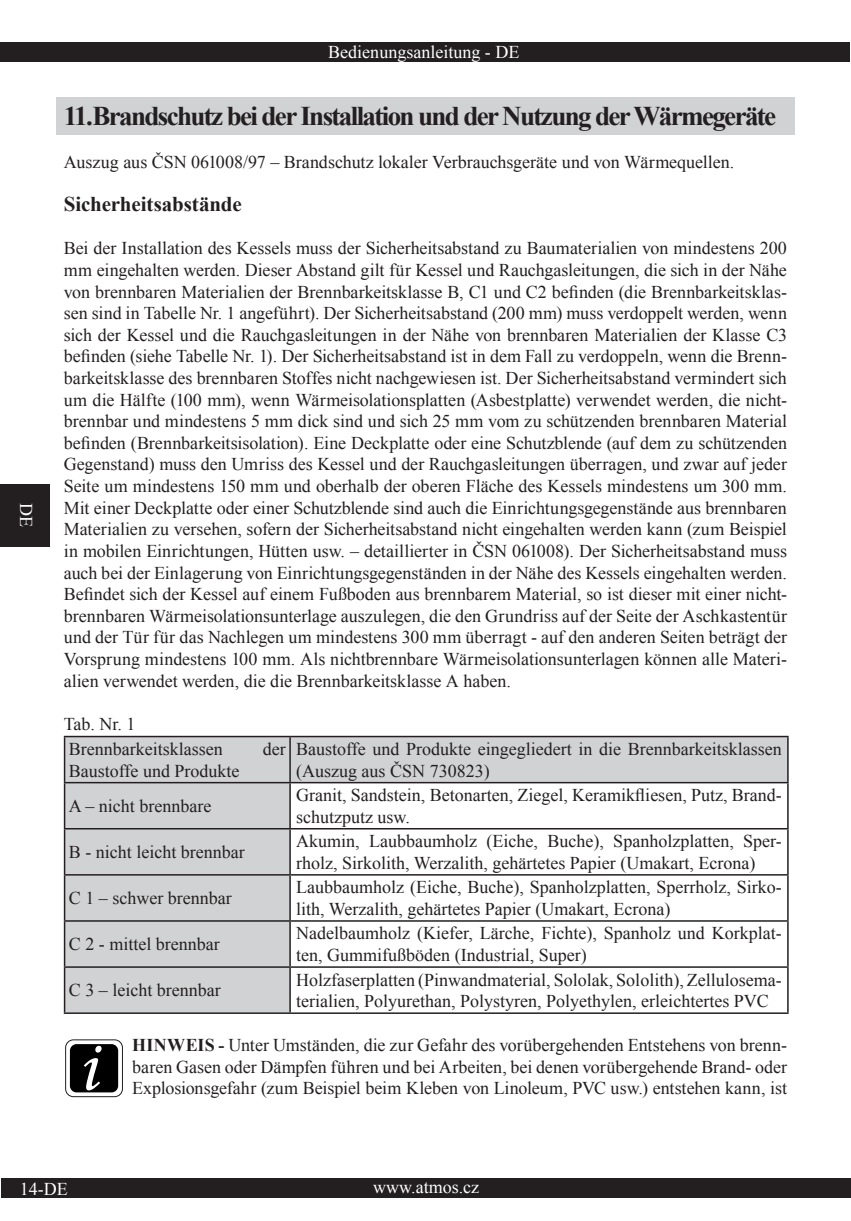
<style>
.page{position:relative;width:851px;height:1221px;background:#fff}
.page>*{position:absolute;margin:0;border:0;box-sizing:border-box;transform-origin:0 0}
.t1{font:700 27px "Times New Roman";letter-spacing:-.06em;color:#231f20}
.t2{font:700 21px "Times New Roman";letter-spacing:-.005em;color:#231f20}
.t3{font:18px/21.6px "Times New Roman";color:#231f20}
.t4{font:18px "Times New Roman";color:#fff}
.s1{font-weight:700}
</style>
<div class="page">
<div style="left:0;top:43px;width:849px;height:19px;background:#231f20"></div>
<div style="left:2px;top:1178px;width:848px;height:20px;background:#231f20"></div>
<div style="left:0;top:484px;width:50px;height:62px;background:#231f20"></div>
<div style="left:57px;top:97px;width:737px;height:37px;background:#d1d2d4"></div>
<svg style="left:65px;top:737px;width:722px;height:275px"></svg>
<hr style="left:64px;top:735px;width:226px;height:2px;background:#231f20">
<hr style="left:64px;top:737px;width:1px;height:44px;background:#231f20">
<hr style="left:290px;top:735px;width:498px;height:2px;background:#231f20">
<hr style="left:289px;top:737px;width:2px;height:44px;background:#231f20">
<hr style="left:787px;top:737px;width:1px;height:44px;background:#231f20">
<hr style="left:64px;top:781px;width:226px;height:2px;background:#231f20">
<hr style="left:64px;top:783px;width:1px;height:45px;background:#231f20">
<hr style="left:290px;top:781px;width:498px;height:2px;background:#231f20">
<hr style="left:289px;top:783px;width:2px;height:45px;background:#231f20">
<hr style="left:787px;top:783px;width:1px;height:45px;background:#231f20">
<hr style="left:64px;top:828px;width:226px;height:1px;background:#231f20">
<hr style="left:64px;top:829px;width:1px;height:45px;background:#231f20">
<hr style="left:290px;top:828px;width:498px;height:1px;background:#231f20">
<hr style="left:289px;top:829px;width:2px;height:45px;background:#231f20">
<hr style="left:787px;top:829px;width:1px;height:45px;background:#231f20">
<hr style="left:64px;top:874px;width:226px;height:1px;background:#231f20">
<hr style="left:64px;top:875px;width:1px;height:45px;background:#231f20">
<hr style="left:290px;top:874px;width:498px;height:1px;background:#231f20">
<hr style="left:289px;top:875px;width:2px;height:45px;background:#231f20">
<hr style="left:787px;top:875px;width:1px;height:45px;background:#231f20">
<hr style="left:64px;top:920px;width:226px;height:1px;background:#231f20">
<hr style="left:64px;top:921px;width:1px;height:45px;background:#231f20">
<hr style="left:290px;top:920px;width:498px;height:1px;background:#231f20">
<hr style="left:289px;top:921px;width:2px;height:45px;background:#231f20">
<hr style="left:787px;top:921px;width:1px;height:45px;background:#231f20">
<hr style="left:64px;top:966px;width:226px;height:1px;background:#231f20">
<hr style="left:64px;top:967px;width:1px;height:45px;background:#231f20">
<hr style="left:290px;top:966px;width:498px;height:1px;background:#231f20">
<hr style="left:289px;top:967px;width:2px;height:45px;background:#231f20">
<hr style="left:787px;top:967px;width:1px;height:45px;background:#231f20">
<hr style="left:64px;top:1012px;width:226px;height:1px;background:#231f20">
<hr style="left:290px;top:1012px;width:498px;height:1px;background:#231f20">
<svg style="left:65px;top:1039px;width:58px;height:58px"></svg>
<p class="t4" style="left:38px;top:503px;width:25px;rotate:90deg">DE</p>
<p class="t4" style="left:328px;top:40px;width:192px">Bedienungsanleitung - DE</p>
<h1 class="t1" style="left:64px;top:97px;width:713px">11. Brandschutz bei der Installation und der Nutzung der Wärmegeräte</h1>
<p class="t3" style="left:64px;top:151px;width:671px">Auszug aus ČSN 061008/97 – Brandschutz lokaler Verbrauchsgeräte und von Wärmequellen.</p>
<p class="t2" style="left:64px;top:189px;width:179px">Sicherheitsabstände</p>
<p class="t3" style="left:64px;top:237px;width:724px;text-align:justify">Bei der Installation des Kessels muss der Sicherheitsabstand zu Baumaterialien von mindestens 200 mm eingehalten werden. Dieser Abstand gilt für Kessel und Rauchgasleitungen, die sich in der Nähe von brennbaren Materialien der Brennbarkeitsklasse B, C1 und C2 befinden (die Brennbarkeitsklas&shy;sen sind in Tabelle Nr. 1 angeführt). Der Sicherheitsabstand (200 mm) muss verdoppelt werden, wenn sich der Kessel und die Rauchgasleitungen in der Nähe von brennbaren Materialien der Klasse C3 befinden (siehe Tabelle Nr. 1). Der Sicherheitsabstand ist in dem Fall zu verdoppeln, wenn die Brenn&shy;barkeitsklasse des brennbaren Stoffes nicht nachgewiesen ist. Der Sicherheitsabstand vermindert sich um die Hälfte (100 mm), wenn Wärmeisolationsplatten (Asbestplatte) verwendet werden, die nicht&shy;brennbar und mindestens 5 mm dick sind und sich 25 mm vom zu schützenden brennbaren Material befinden (Brennbarkeitsisolation). Eine Deckplatte oder eine Schutzblende (auf dem zu schützenden Gegenstand) muss den Umriss des Kessel und der Rauchgasleitungen überragen, und zwar auf jeder Seite um mindestens 150 mm und oberhalb der oberen Fläche des Kessels mindestens um 300 mm.<br>Mit einer Deckplatte oder einer Schutzblende sind auch die Einrichtungsgegenstände aus brennbaren Materialien zu versehen, sofern der Sicherheitsabstand nicht eingehalten werden kann (zum Beispiel in mobilen Einrichtungen, Hütten usw. – detaillierter in ČSN 061008). Der Sicherheitsabstand muss auch bei der Einlagerung von Einrichtungsgegenständen in der Nähe des Kessels eingehalten werden.<br>Befindet sich der Kessel auf einem Fußboden aus brennbarem Material, so ist dieser mit einer nicht&shy;brennbaren Wärmeisolationsunterlage auszulegen, die den Grundriss auf der Seite der Aschkastentür und der Tür für das Nachlegen um mindestens 300 mm überragt - auf den anderen Seiten beträgt der Vorsprung mindestens 100 mm. Als nichtbrennbare Wärmeisolationsunterlagen können alle Materi&shy;alien verwendet werden, die die Brennbarkeitsklasse A haben.</p>
<p class="t3" style="left:64px;top:710px;width:160px;line-height:25.2px">Tab. Nr. 1<br>Brennbarkeitsklassen</p>
<p class="t3" style="left:263px;top:738px;width:24px">der</p>
<p class="t3" style="left:296px;top:738px;width:487px">Baustoffe und Produkte eingegliedert in die Brennbarkeitsklassen (Auszug aus ČSN 730823)</p>
<p class="t3" style="left:69px;top:759px;width:172px">Baustoffe und Produkte</p>
<p class="t3" style="left:69px;top:794px;width:144px">A – nicht brennbare</p>
<p class="t3" style="left:296px;top:784px;width:487px">Granit, Sandstein, Betonarten, Ziegel, Keramikfliesen, Putz, Brand&shy;schutzputz usw.</p>
<p class="t3" style="left:69px;top:840px;width:177px">B - nicht leicht brennbar</p>
<p class="t3" style="left:296px;top:830px;width:487px">Akumin, Laubbaumholz (Eiche, Buche), Spanholzplatten, Sper&shy;rholz, Sirkolith, Werzalith, gehärtetes Papier (Umakart, Ecrona)</p>
<p class="t3" style="left:69px;top:887px;width:164px">C 1 – schwer brennbar</p>
<p class="t3" style="left:296px;top:876px;width:487px">Laubbaumholz (Eiche, Buche), Spanholzplatten, Sperrholz, Sirko&shy;lith, Werzalith, gehärtetes Papier (Umakart, Ecrona)</p>
<p class="t3" style="left:69px;top:933px;width:152px">C 2 - mittel brennbar</p>
<p class="t3" style="left:296px;top:922px;width:487px">Nadelbaumholz (Kiefer, Lärche, Fichte), Spanholz und Korkplat&shy;ten, Gummifußböden (Industrial, Super)</p>
<p class="t3" style="left:69px;top:979px;width:153px">C 3 – leicht brennbar</p>
<p class="t3" style="left:296px;top:968px;width:487px">Holzfaserplatten (Pinwandmaterial, Sololak, Sololith), Zellulosema&shy;terialien, Polyurethan, Polystyren, Polyethylen, erleichtertes PVC</p>
<p class="t3" style="left:132px;top:1033px;width:656px;text-align:justify"><span class="s1">HINWEIS -</span> Unter Umständen, die zur Gefahr des vorübergehenden Entstehens von brenn&shy;baren Gasen oder Dämpfen führen und bei Arbeiten, bei denen vorübergehende Brand- oder Explosionsgefahr (zum Beispiel beim Kleben von Linoleum, PVC usw.) entstehen kann, ist</p>
<p class="t4" style="left:20px;top:1176px;width:49px">14-DE</p>
<p class="t4" style="left:373px;top:1174px;width:107px">www.atmos.cz</p>
</div>
